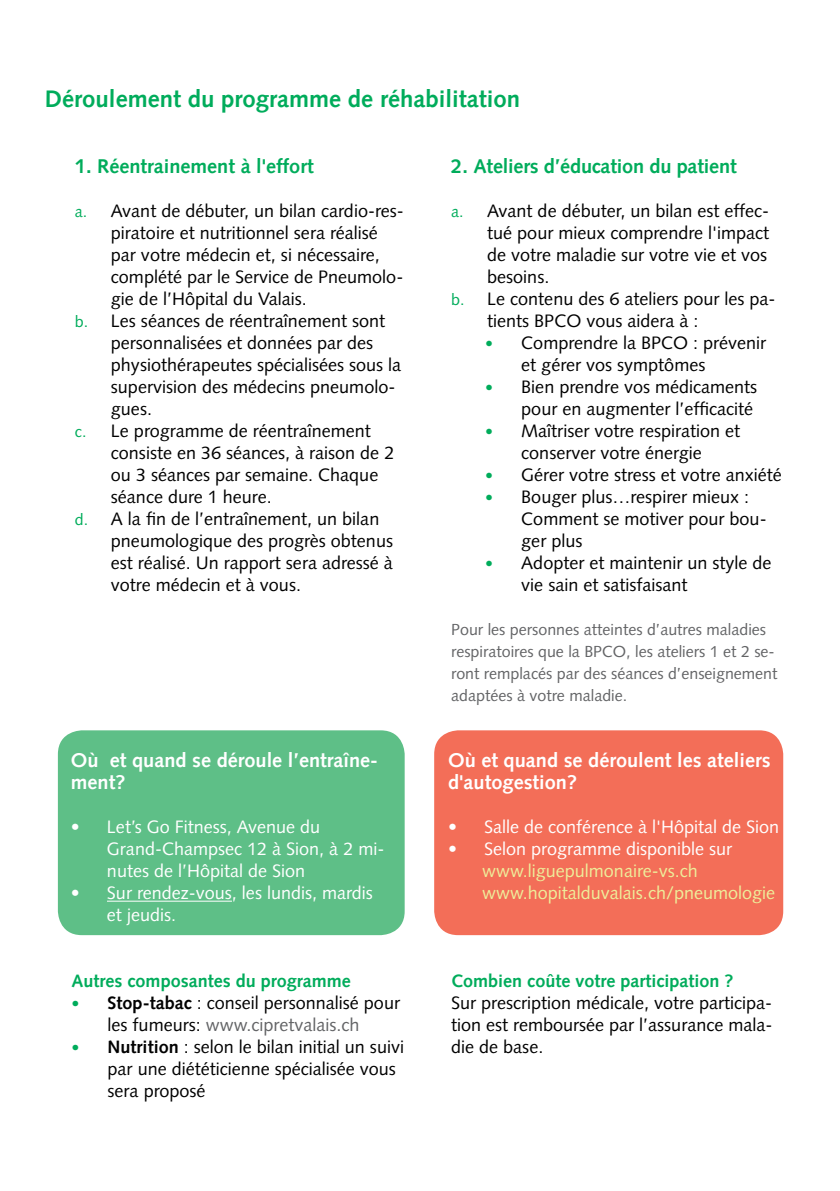
<style>
.page{position:relative;width:840px;height:1191px;background:#fff}
.page>*{position:absolute;margin:0;border:0;box-sizing:border-box;transform-origin:0 0}
.t1{font:700 24px "Syntax";color:#00ac5b}
.t2{font:700 20px/22px "Syntax";color:#fff}
.t3{font:700 20px "Syntax";letter-spacing:-.01em;color:#00ac5b}
.t4{font:18px/22px "Syntax LT Std";color:#000}
.t5{font:18px/22px "Syntax LT Std";color:#fff}
.t6{font:700 18px "Syntax";color:#00ac5b}
.t7{font:18px/22px "Syntax LT Std";color:#eeee9a}
.t8{font:16px/22px "Syntax LT Std";color:#636466}
.s1{font-size:16px;color:#00ac5b}
.s2{font-family:"Syntax";font-weight:700;font-size:16px;color:#00ac5b}
.s3{font-family:"Syntax";font-weight:700}
.s4{color:#636466}
</style>
<div class="page">
<div style="left:58px;top:730px;width:346px;height:205px;background:#5ebf87;border-radius:24px"></div>
<hr style="left:107px;top:900px;width:125px;height:1px;background:#fff">
<div style="left:434px;top:730px;width:348px;height:205px;background:#f36e58;border-radius:24px"></div>
<h1 class="t1" style="left:45px;top:85px;width:476px">Déroulement du programme de réhabilitation</h1>
<p class="t3" style="left:75px;top:155px;width:240px">1. Réentrainement à l'effort</p>
<p class="t4" style="left:75px;top:200px;width:330px"><span class="s1">a.</span> Avant de débuter, un bilan cardio-res-</p>
<p class="t4" style="left:111px;top:222px;width:268px">piratoire et nutritionnel sera réalisé</p>
<p class="t4" style="left:111px;top:244px;width:270px">par votre médecin et, si nécessaire,</p>
<p class="t4" style="left:111px;top:266px;width:294px">complété par le Service de Pneumolo-</p>
<p class="t4" style="left:111px;top:288px;width:197px">gie de l’Hôpital du Valais.</p>
<p class="t4" style="left:75px;top:310px;width:311px"><span class="s1">b.</span> Les séances de réentraînement sont</p>
<p class="t4" style="left:111px;top:332px;width:264px">personnalisées et données par des</p>
<p class="t4" style="left:111px;top:354px;width:292px">physiothérapeutes spécialisées sous la</p>
<p class="t4" style="left:111px;top:376px;width:286px">supervision des médecins pneumolo-</p>
<p class="t4" style="left:111px;top:398px;width:43px">gues.</p>
<p class="t4" style="left:75px;top:420px;width:297px"><span class="s1">c.</span> Le programme de réentraînement</p>
<p class="t4" style="left:111px;top:442px;width:285px">consiste en 36 séances, à raison de 2</p>
<p class="t4" style="left:111px;top:464px;width:269px">ou 3 séances par semaine. Chaque</p>
<p class="t4" style="left:111px;top:486px;width:162px">séance dure 1 heure.</p>
<p class="t4" style="left:75px;top:508px;width:306px"><span class="s1">d.</span> A la fin de l’entraînement, un bilan</p>
<p class="t4" style="left:111px;top:530px;width:283px">pneumologique des progrès obtenus</p>
<p class="t4" style="left:111px;top:552px;width:283px">est réalisé. Un rapport sera adressé à</p>
<p class="t4" style="left:111px;top:574px;width:191px">votre médecin et à vous.</p>
<p class="t2" style="left:71px;top:749px;width:308px">Où et quand se déroule l’entraîne&shy;ment?</p>
<p class="t5" style="left:107px;top:816px;width:279px;text-indent:-36px">• Let’s Go Fitness, Avenue du<br>Grand-Champsec 12 à Sion, à 2 mi&shy;nutes de l’Hôpital de Sion</p>
<p class="t5" style="left:107px;top:882px;width:267px;text-indent:-36px">• Sur rendez-vous, les lundis, mardis et jeudis.</p>
<p class="t6" style="left:72px;top:971px;width:280px">Autres composantes du programme</p>
<p class="t4" style="left:72px;top:992px;width:330px;text-align:center"><span class="s2">•</span> <span class="s3">Stop-tabac</span> : conseil personnalisé pour les fumeurs: <span class="s4">www.cipretvalais.ch</span></p>
<p class="t4" style="left:108px;top:1036px;width:298px;text-indent:-36px"><span class="s2">•</span> <span class="s3">Nutrition</span> : selon le bilan initial un suivi par une diététicienne spécialisée vous sera proposé</p>
<p class="t3" style="left:451px;top:155px;width:287px">2. Ateliers d’éducation du patient</p>
<p class="t4" style="left:451px;top:200px;width:319px"><span class="s1">a.</span> Avant de débuter, un bilan est effec-</p>
<p class="t4" style="left:487px;top:222px;width:283px">tué pour mieux comprendre l'impact</p>
<p class="t4" style="left:487px;top:244px;width:281px">de votre maladie sur votre vie et vos</p>
<p class="t4" style="left:487px;top:266px;width:64px">besoins.</p>
<p class="t4" style="left:451px;top:288px;width:326px"><span class="s1">b.</span> Le contenu des 6 ateliers pour les pa-</p>
<p class="t4" style="left:487px;top:310px;width:213px">tients BPCO vous aidera à :</p>
<p class="t4" style="left:521px;top:332px;width:246px;text-indent:-36px"><span class="s1">•</span> Comprendre la BPCO : prévenir et gérer vos symptômes</p>
<p class="t4" style="left:485px;top:376px;width:273px;text-align:right"><span class="s1">•</span> Bien prendre vos médicaments pour en augmenter l’efficacité</p>
<p class="t4" style="left:485px;top:420px;width:256px;text-align:center"><span class="s1">•</span> Maîtriser votre respiration et conserver votre énergie</p>
<p class="t4" style="left:485px;top:464px;width:298px"><span class="s1">•</span> Gérer votre stress et votre anxiété</p>
<p class="t4" style="left:521px;top:486px;width:247px;text-indent:-36px"><span class="s1">•</span> Bouger plus…respirer mieux :<br>Comment se motiver pour bou&shy;ger plus</p>
<p class="t4" style="left:521px;top:552px;width:252px;text-indent:-36px"><span class="s1">•</span> Adopter et maintenir un style de vie sain et satisfaisant</p>
<p class="t8" style="left:451px;top:619px;width:327px">Pour les personnes atteintes d’autres maladies respiratoires que la BPCO, les ateliers 1 et 2 se&shy;ront remplacés par des séances d’enseignement adaptées à votre maladie.</p>
<p class="t2" style="left:448px;top:749px;width:324px">Où et quand se déroulent les ateliers d'autogestion?</p>
<p class="t5" style="left:448px;top:816px;width:332px">• Salle de conférence à l'Hôpital de Sion</p>
<p class="t5" style="left:448px;top:838px;width:285px">• Selon programme disponible sur</p>
<p class="t7" style="left:482px;top:860px;width:294px">www.liguepulmonaire-vs.ch www.hopitalduvalais.ch/pneumologie</p>
<p class="t6" style="left:451px;top:971px;width:284px">Combien coûte votre participation ?</p>
<p class="t4" style="left:451px;top:992px;width:322px;text-align:justify">Sur prescription médicale, votre participa&shy;tion est remboursée par l’assurance mala&shy;die de base.</p>
</div>
